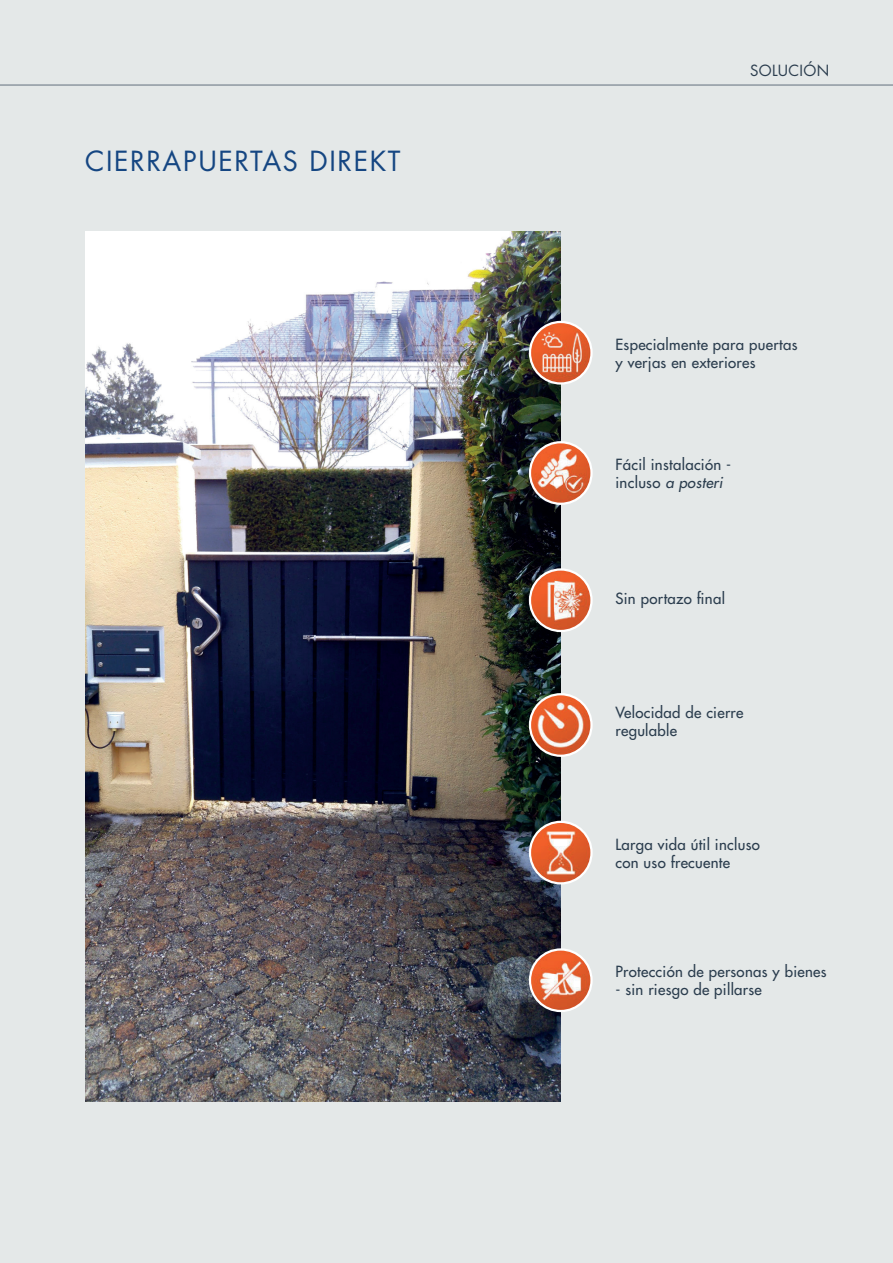
<style>
.page{position:relative;width:893px;height:1263px;background:#e4e8e8}
.page>*{position:absolute;margin:0;border:0;box-sizing:border-box;transform-origin:0 0}
.t1{font:27px "Futura Std";letter-spacing:.06em;color:#154682}
.t2{font:500 15px/18px "Futura Std";letter-spacing:.02em;color:#2b3d4e}
.t3{font:15px "Futura Std";letter-spacing:.02em;color:#2b3d4e}
.s1{font-style:italic}
</style>
<div class="page">
<img style="left:85px;top:232px;width:476px;height:869px">
<img style="left:530px;top:322px;width:61px;height:61px;border-radius:31px">
<div style="left:529px;top:321px;width:64px;height:64px;border:2px solid #fff;border-radius:50%"></div>
<img style="left:530px;top:442px;width:61px;height:62px;border-radius:31px">
<div style="left:529px;top:441px;width:64px;height:64px;border:2px solid #fff;border-radius:50%"></div>
<img style="left:530px;top:569px;width:61px;height:62px;border-radius:31px">
<div style="left:529px;top:568px;width:64px;height:64px;border:2px solid #fff;border-radius:50%"></div>
<img style="left:530px;top:694px;width:61px;height:62px;border-radius:31px">
<div style="left:529px;top:693px;width:64px;height:64px;border:2px solid #fff;border-radius:50%"></div>
<img style="left:530px;top:822px;width:61px;height:61px;border-radius:31px">
<div style="left:529px;top:821px;width:64px;height:63px;border:2px solid #fff;border-radius:50%"></div>
<hr style="left:0;top:802px;width:1px;height:461px;background:#154682">
<img style="left:530px;top:949px;width:61px;height:62px;border-radius:31px">
<div style="left:529px;top:948px;width:64px;height:64px;border:2px solid #fff;border-radius:50%"></div>
<hr style="left:0;top:84px;width:893px;height:2px;background:#8e98a1">
<h1 class="t1" style="left:85px;top:144px;width:317px">CIERRAPUERTAS DIREKT</h1>
<p class="t3" style="left:750px;top:61px;width:81px">SOLUCIÓN</p>
<p class="t2" style="left:615px;top:335px;width:183px">Especialmente para puertas y verjas en exteriores</p>
<p class="t2" style="left:615px;top:456px;width:117px">Fácil instalación - incluso <span class="s1">a posteri</span></p>
<p class="t2" style="left:615px;top:590px;width:111px">Sin portazo final</p>
<p class="t2" style="left:615px;top:704px;width:129px">Velocidad de cierre regulable</p>
<p class="t2" style="left:615px;top:835px;width:146px">Larga vida útil incluso con uso frecuente</p>
<p class="t2" style="left:615px;top:963px;width:213px">Protección de personas y bienes</p>
<p class="t2" style="left:615px;top:981px;width:148px">- sin riesgo de pillarse</p>
</div>
